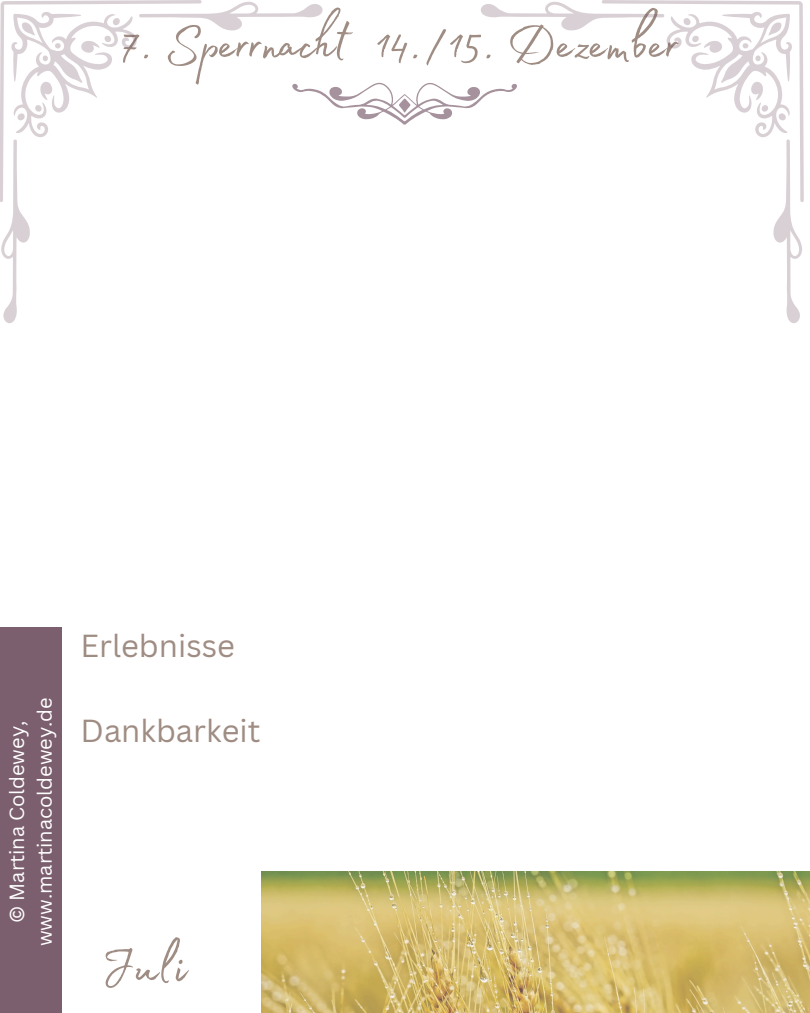
<style>
.page{position:relative;width:810px;height:1013px;background:#fff}
.page>*{position:absolute;margin:0;border:0;box-sizing:border-box;transform-origin:0 0}
.t1{font:66px "Madelyn Fill";color:#9f8d84}
.t2{font:31px "Canva Sans";color:#9f8d84}
.t3{font:20px/27.7px "Canva Sans";color:#fff;text-align:center}
</style>
<div class="page">
<img style="left:262px;top:871px;width:548px;height:141px">
<div style="left:0;top:627px;width:62px;height:385px;background:#7c5f6e"></div>
<svg style="left:323px;top:83px;width:158px;height:42px"></svg>
<svg style="left:481px;top:0;width:323px;height:323px"></svg>
<svg style="left:0;top:0;width:323px;height:323px"></svg>
<p class="t1" style="left:118px;top:-6px;width:562px">7. Sperrnacht 14./15. Dezember</p>
<h1 class="t3" style="left:3px;top:946px;width:251px;rotate:-90deg">© Martina Coldewey, www.martinacoldewey.de</h1>
<h1 class="t2" style="left:81px;top:623px;width:156px">Erlebnisse</h1>
<p class="t2" style="left:81px;top:709px;width:181px">Dankbarkeit</p>
<p class="t1" style="left:100px;top:916px;width:89px">Juli</p>
</div>
